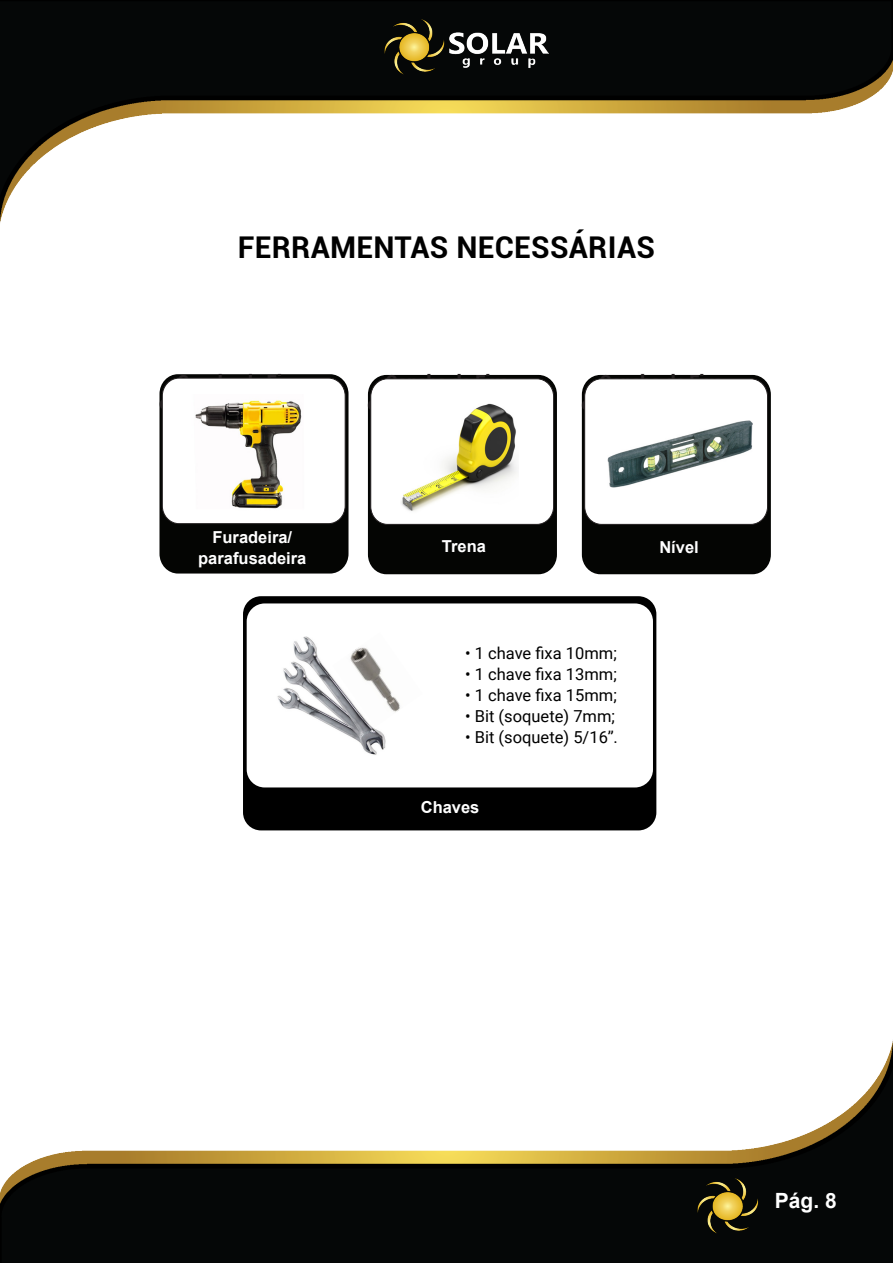
<style>
.page{position:relative;width:893px;height:1263px;background:#fff}
.page>*{position:absolute;margin:0;border:0;box-sizing:border-box;transform-origin:0 0}
.t1{font:700 30px "Roboto";letter-spacing:.01em;color:#000}
.t2{font:700 21px "Arial";color:#fff}
.t3{font:16.5px "Roboto";color:#000}
.t4{font:700 16.5px "Arial";color:#fff}
</style>
<div class="page">
<img style="left:0;top:0;width:893px;height:1263px">
<img style="left:385px;top:19px;width:164px;height:55px">
<img style="left:697px;top:1178px;width:62px;height:55px">
<div style="left:243px;top:596px;width:413px;height:234px;background:#000;border-radius:18px"></div>
<div style="left:247px;top:603px;width:406px;height:184px;background:#fff;border-radius:18px"></div>
<img style="left:277px;top:636px;width:109px;height:119px">
<img style="left:332px;top:636px;width:68px;height:91px">
<div style="left:159px;top:374px;width:189px;height:199px;background:#040503;border-radius:19px"></div>
<div style="left:162px;top:378px;width:183px;height:146px;background:#fff;border-radius:17px"></div>
<div style="left:162px;top:378px;width:184px;height:146px;border:1px solid #231f20;border-radius:17px"></div>
<img style="left:195px;top:400px;width:107px;height:109px">
<div style="left:368px;top:375px;width:189px;height:199px;background:#040503;border-radius:19px"></div>
<div style="left:371px;top:379px;width:183px;height:145px;background:#fff;border-radius:17px"></div>
<div style="left:370px;top:378px;width:184px;height:147px;border:1px solid #231f20;border-radius:17px"></div>
<img style="left:401px;top:403px;width:116px;height:108px">
<div style="left:582px;top:375px;width:189px;height:199px;background:#040503;border-radius:19px"></div>
<div style="left:585px;top:379px;width:182px;height:145px;background:#fff;border-radius:17px"></div>
<div style="left:584px;top:378px;width:184px;height:147px;border:1px solid #231f20;border-radius:17px"></div>
<img style="left:608px;top:421px;width:144px;height:66px">
<p class="t1" style="left:238px;top:226px;width:419px">FERRAMENTAS NECESSÁRIAS</p>
<p class="t4" style="left:212px;top:525px;width:81px">Furadeira/</p>
<p class="t4" style="left:198px;top:546px;width:110px">parafusadeira</p>
<p class="t4" style="left:442px;top:535px;width:46px">Trena</p>
<p class="t4" style="left:659px;top:535px;width:41px">Nível</p>
<p class="t3" style="left:465px;top:642px;width:153px">• 1 chave fixa 10mm;</p>
<p class="t3" style="left:465px;top:663px;width:153px">• 1 chave fixa 13mm;</p>
<p class="t3" style="left:465px;top:684px;width:153px">• 1 chave fixa 15mm;</p>
<p class="t3" style="left:465px;top:705px;width:151px">• Bit (soquete) 7mm;</p>
<p class="t3" style="left:465px;top:726px;width:154px">• Bit (soquete) 5/16’’.</p>
<p class="t4" style="left:421px;top:795px;width:60px">Chaves</p>
<p class="t2" style="left:775px;top:1186px;width:63px">Pág. 8</p>
</div>
